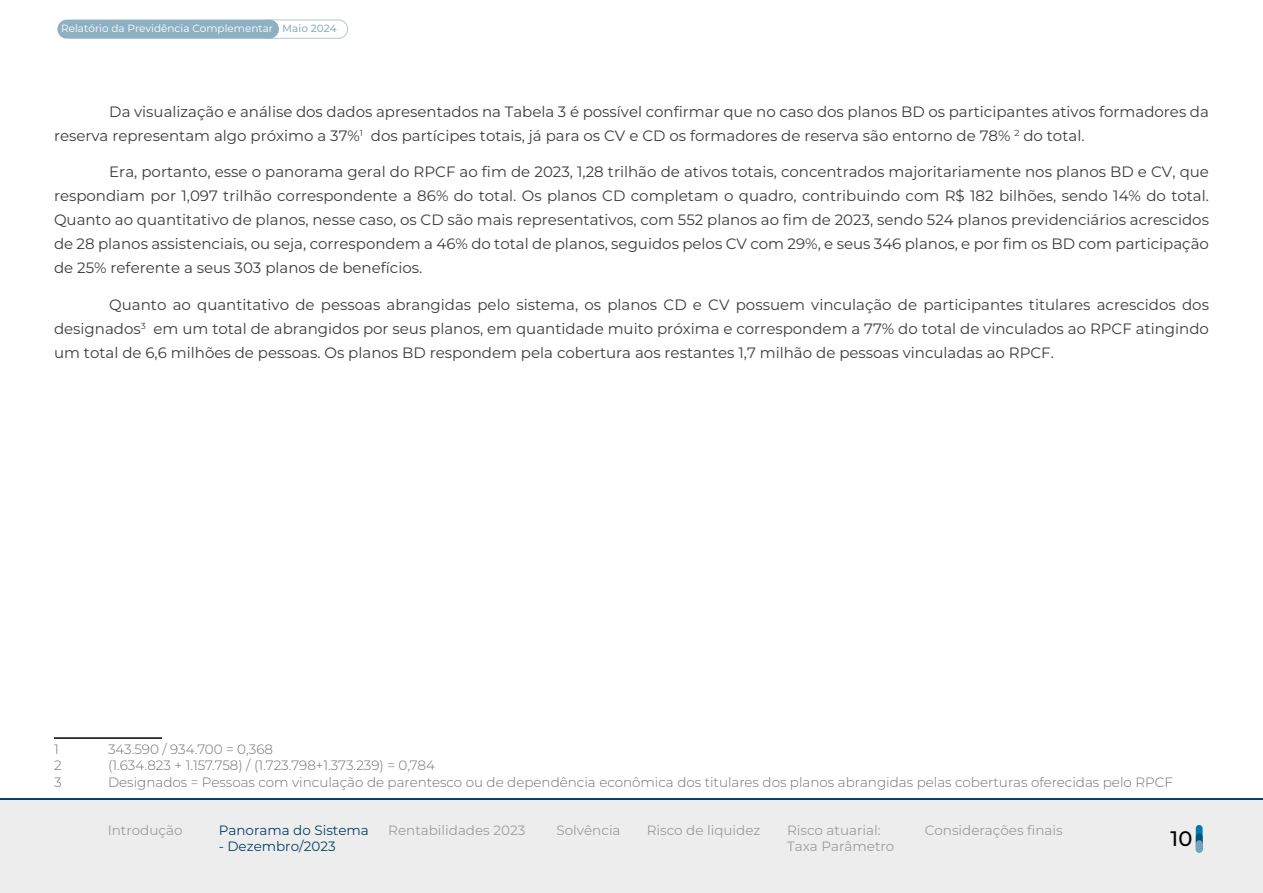
<style>
.page{position:relative;width:1263px;height:893px;background:#fff}
.page>*{position:absolute;margin:0;border:0;box-sizing:border-box;transform-origin:0 0}
.t1{font:100 21px "Montserrat";color:#000}
.t2{font:100 15px/24px "Montserrat";color:#3c3c3d;text-align:justify}
.t3{font:300 13.5px "Montserrat";color:#706f6f}
.t4{font:100 13.5px/16.2px "Montserrat";color:#9d9d9c}
.t5{font:100 13.5px "Montserrat";color:#024468}
.t6{font:100 10.5px "Montserrat";color:#fff}
.s1{color:#005278}
</style>
<div class="page">
<div style="left:0;top:799px;width:1263px;height:94px;background:#ededed"></div>
<div style="left:1196px;top:825px;width:6px;height:28px;background:#0278b3;border-radius:3px"></div>
<div style="left:1196px;top:833px;width:6px;height:13px;background:#005278;border-radius:3px"></div>
<div style="left:1196px;top:840px;width:6px;height:13px;background:#71a5bd;border-radius:3px"></div>
<div style="left:258px;top:20px;width:90px;height:19px;border:1px solid #005278;border-radius:9px"></div>
<div style="left:57px;top:20px;width:222px;height:19px;background:#8db1c2;border-radius:10px"></div>
<hr style="left:0;top:798px;width:1263px;height:1px;background:#024468">
<hr style="left:54px;top:737px;width:108px;height:2px;background:#000">
<p class="t6" style="left:61px;top:22px;width:277px">Relatório da Previdência Complementar <span class="s1">Maio 2024</span></p>
<p class="t2" style="left:54px;top:99px;width:1156px;text-indent:55px">Da visualização e análise dos dados apresentados na Tabela 3 é possível confirmar que no caso dos planos BD os participantes ativos formadores da reserva representam algo próximo a 37%<sup>1</sup> dos partícipes totais, já para os CV e CD os formadores de reserva são entorno de 78% <sup>2</sup> do total.</p>
<p class="t2" style="left:54px;top:160px;width:1156px;text-indent:55px">Era, portanto, esse o panorama geral do RPCF ao fim de 2023, 1,28 trilhão de ativos totais, concentrados majoritariamente nos planos BD e CV, que respondiam por 1,097 trilhão correspondente a 86% do total. Os planos CD completam o quadro, contribuindo com R$ 182 bilhões, sendo 14% do total.<br>Quanto ao quantitativo de planos, nesse caso, os CD são mais representativos, com 552 planos ao fim de 2023, sendo 524 planos previdenciários acrescidos de 28 planos assistenciais, ou seja, correspondem a 46% do total de planos, seguidos pelos CV com 29%, e seus 346 planos, e por fim os BD com participação de 25% referente a seus 303 planos de benefícios.</p>
<p class="t2" style="left:54px;top:292px;width:1156px;text-indent:55px">Quanto ao quantitativo de pessoas abrangidas pelo sistema, os planos CD e CV possuem vinculação de participantes titulares acrescidos dos designados<sup>3</sup> em um total de abrangidos por seus planos, em quantidade muito próxima e correspondem a 77% do total de vinculados ao RPCF atingindo um total de 6,6 milhões de pessoas. Os planos BD respondem pela cobertura aos restantes 1,7 milhão de pessoas vinculadas ao RPCF.</p>
<p class="t3" style="left:54px;top:740px;width:6px">1</p>
<p class="t3" style="left:108px;top:740px;width:167px">343.590 / 934.700 = 0,368</p>
<p class="t3" style="left:54px;top:756px;width:9px">2</p>
<p class="t3" style="left:108px;top:756px;width:328px">(1.634.823 + 1.157.758) / (1.723.798+1.373.239) = 0,784</p>
<p class="t3" style="left:54px;top:773px;width:9px">3</p>
<p class="t3" style="left:108px;top:773px;width:1066px">Designados = Pessoas com vinculação de parentesco ou de dependência econômica dos titulares dos planos abrangidas pelas coberturas oferecidas pelo RPCF</p>
<p class="t4" style="left:108px;top:822px;width:76px">Introdução</p>
<p class="t5" style="left:219px;top:821px;width:152px">Panorama do Sistema</p>
<p class="t5" style="left:219px;top:837px;width:118px">- Dezembro/2023</p>
<p class="t4" style="left:388px;top:822px;width:138px">Rentabilidades 2023</p>
<p class="t4" style="left:556px;top:822px;width:66px">Solvência</p>
<p class="t4" style="left:647px;top:822px;width:115px">Risco de liquidez</p>
<p class="t4" style="left:787px;top:822px;width:109px">Risco atuarial:<br>Taxa Parâmetro</p>
<p class="t4" style="left:925px;top:822px;width:140px">Considerações finais</p>
<h1 class="t1" style="left:1170px;top:824px;width:23px">10</h1>
</div>
